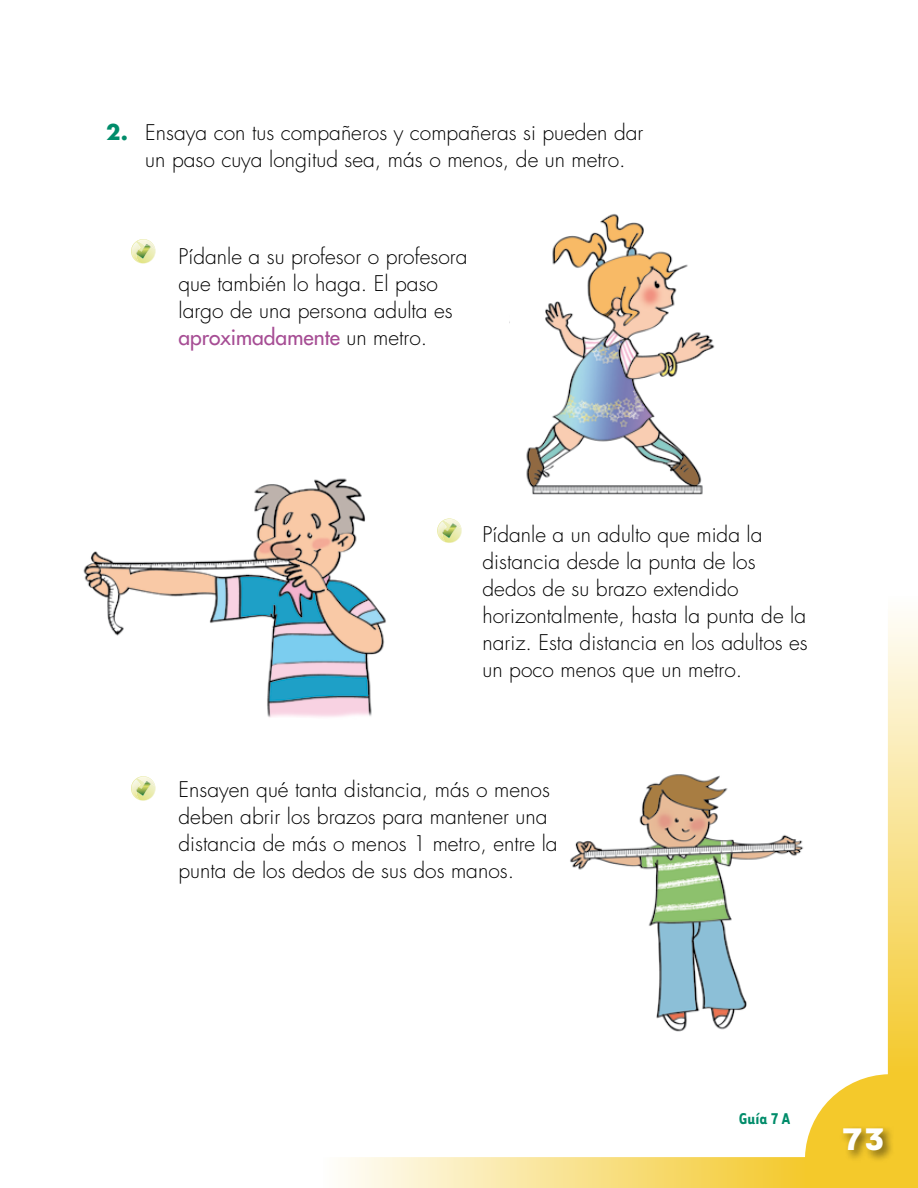
<style>
.page{position:relative;width:918px;height:1188px;background:#fff}
.page>*{position:absolute;margin:0;border:0;box-sizing:border-box;transform-origin:0 0}
.t1{font:700 36px "Tarzana Wide";color:#fff}
.t2{font:300 21px/27px "Futura";color:#000}
.t3{font:700 18px "Tarzana Narrow";color:#008c6a}
.s1{font-weight:700;color:#008c6a}
.s2{font-weight:400;color:#a64d94}
</style>
<div class="page">
<svg style="left:344px;top:617px;width:574px;height:571px"></svg>
<div style="left:840px;top:1125px;width:55px;height:38px;background:#000;opacity:.55"></div>
<img style="left:83px;top:478px;width:375px;height:268px">
<img style="left:509px;top:214px;width:206px;height:281px">
<img style="left:540px;top:761px;width:272px;height:286px">
<svg style="left:131px;top:239px;width:25px;height:25px"></svg>
<svg style="left:437px;top:519px;width:25px;height:24px"></svg>
<svg style="left:131px;top:776px;width:25px;height:25px"></svg>
<p class="t2" style="left:145px;top:120px;width:500px;text-indent:-39px"><span class="s1">2.</span> Ensaya con tus compañeros y compañeras si pueden dar un paso cuya longitud sea, más o menos, de un metro.</p>
<p class="t2" style="left:179px;top:243px;width:290px">Pídanle a su profesor o profesora que también lo haga. El paso largo de una persona adulta es <span class="s2">aproximadamente</span> un metro.</p>
<p class="t2" style="left:483px;top:521px;width:327px">Pídanle a un adulto que mida la distancia desde la punta de los dedos de su brazo extendido horizontalmente, hasta la punta de la nariz. Esta distancia en los adultos es un poco menos que un metro.</p>
<p class="t2" style="left:179px;top:776px;width:381px">Ensayen qué tanta distancia, más o menos deben abrir los brazos para mantener una distancia de más o menos 1 metro, entre la punta de los dedos de sus dos manos.</p>
<p class="t3" style="left:739px;top:1107px;width:53px">Guía 7 A</p>
<h1 class="t1" style="left:841px;top:1115px;width:45px">73</h1>
</div>
